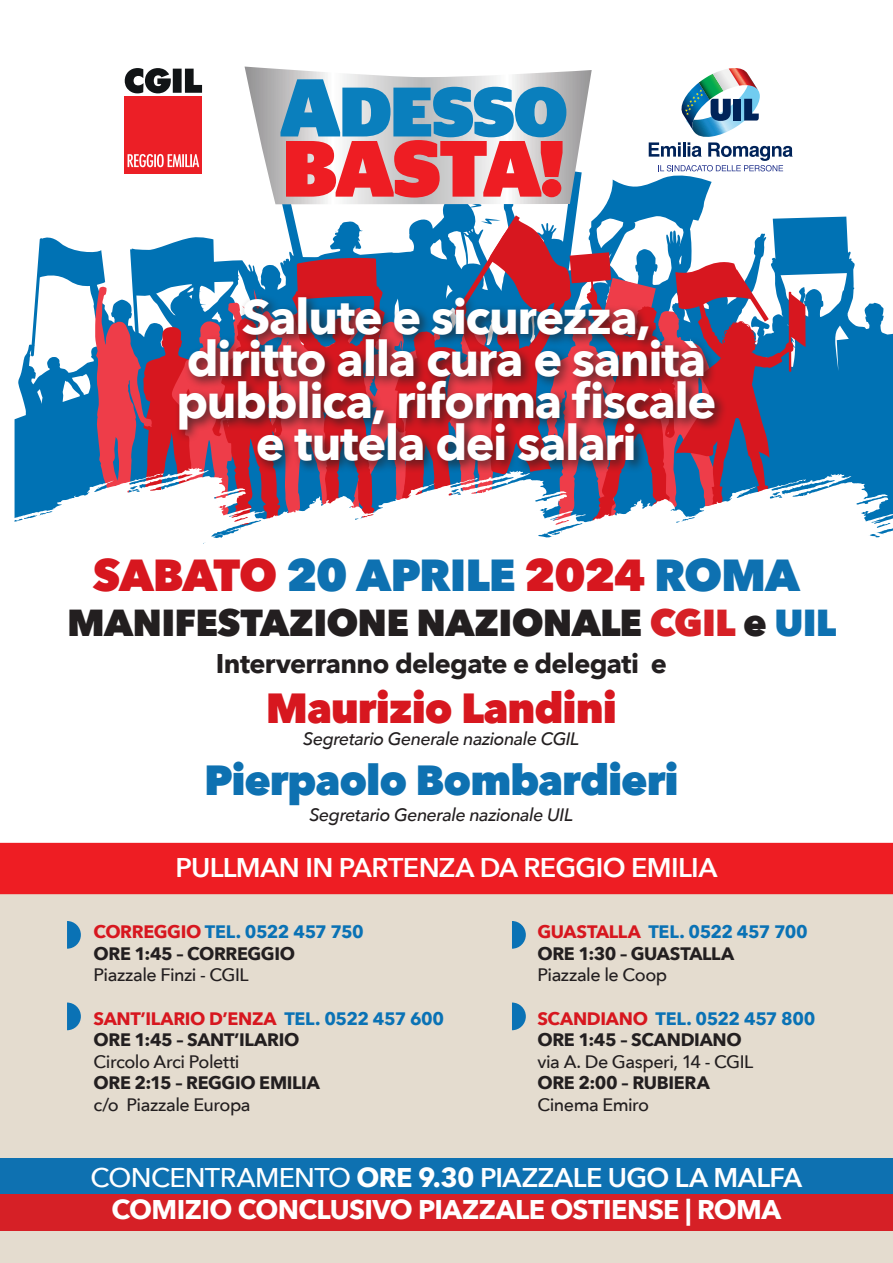
<style>
.page{position:relative;width:893px;height:1263px;background:#fff}
.page>*{position:absolute;margin:0;border:0;box-sizing:border-box;transform-origin:0 0}
.t1{font:900 79.5px "Stag Sans";letter-spacing:-.035em;color:#ee1d23}
.t2{font:900 69.75px "Stag Sans";letter-spacing:-.02em;color:#0a7fbd}
.t3{font:700 48.6px/42px "Avenir Next";letter-spacing:-.025em;color:#fff;text-align:center}
.t4{font:800 44.7px "Avenir Next";letter-spacing:-.03em;color:#0e71b1}
.t5{font:800 42px "Avenir Next";letter-spacing:-.025em;color:#0e71b1}
.t6{font:800 42px "Avenir Next";letter-spacing:-.025em;color:#d7171f}
.t7{font:800 37.5px "Avenir Next";letter-spacing:-.02em;color:#231f20}
.t8{font:700 27px/32.4px "Avenir Next";letter-spacing:-.025em;color:#fff;text-align:center}
.t9{font:600 27px "Avenir Next";letter-spacing:-.025em;color:#fff}
.t10{font:700 27px "Avenir Next";letter-spacing:-.025em;color:#231f20}
.t11{font:700 18px/21.6px "Avenir Next";letter-spacing:-.02em;color:#231f20}
.t12{font:500 18px "Avenir Next";letter-spacing:-.03em;color:#231f20}
.t13{font:italic 500 18px "Avenir Next";letter-spacing:-.03em;color:#231f20}
.s1{font-size:81.6px}
.s2{color:#d7171f}
.s3{color:#d62026}
.s4{color:#0e71b1}
.s5{color:#0a72b5}
.s6{font-weight:500}
.s7{font-weight:600}
</style>
<div class="page">
<svg style="left:15px;top:216px;width:878px;height:252px;fill:#0072b4"></svg>
<svg style="left:95px;top:68px;width:710px;height:400px"></svg>
<div style="left:0;top:890px;width:893px;height:373px;background:#e4dccf"></div>
<svg style="left:14px;top:468px;width:879px;height:76px"></svg>
<div style="left:175px;top:292px;width:553px;height:181px;background:#231f20;opacity:.75"></div>
<div style="left:0;top:843px;width:893px;height:51px;background:#ee1d23"></div>
<div style="left:0;top:1157px;width:893px;height:37px;background:#0e71b1"></div>
<div style="left:0;top:1194px;width:893px;height:37px;background:#d62026"></div>
<svg style="left:67px;top:921px;width:14px;height:28px"></svg>
<svg style="left:67px;top:1002px;width:14px;height:28px"></svg>
<svg style="left:512px;top:921px;width:14px;height:28px"></svg>
<svg style="left:512px;top:1002px;width:14px;height:28px"></svg>
<h2 class="t2" style="left:279px;top:72px;width:290px"><span class="s1">A</span>DESSO</h2>
<h1 class="t1" style="left:282px;top:123px;width:284px">BASTA!</h1>
<h3 class="t3" style="left:176px;top:295px;width:542px">Salute e sicurezza, diritto alla cura e sanità pubblica, riforma fiscale e tutela dei salari</h3>
<h3 class="t4" style="left:93px;top:547px;width:708px"><span class="s2">SABATO</span> 20 APRILE <span class="s2">2024</span> ROMA</h3>
<h3 class="t7" style="left:67px;top:600px;width:771px">MANIFESTAZIONE NAZIONALE <span class="s3">CGIL</span> e <span class="s4">UIL</span></h3>
<h3 class="t10" style="left:216px;top:640px;width:452px">Interverranno delegate e delegati e</h3>
<h3 class="t6" style="left:266px;top:682px;width:353px">Maurizio Landini</h3>
<p class="t13" style="left:303px;top:723px;width:278px">Segretario Generale nazionale CGIL</p>
<h3 class="t5" style="left:204px;top:754px;width:476px">Pierpaolo Bombardieri</h3>
<p class="t13" style="left:310px;top:799px;width:265px">Segretario Generale nazionale UIL</p>
<h3 class="t9" style="left:176px;top:845px;width:543px">PULLMAN IN PARTENZA DA REGGIO EMILIA</h3>
<p class="t11" style="left:94px;top:921px;width:272px"><span class="s2">CORREGGIO</span> <span class="s5">TEL. 0522 457 750<br></span>ORE 1:45 – CORREGGIO</p>
<p class="t12" style="left:94px;top:960px;width:157px">Piazzale Finzi - CGIL</p>
<p class="t11" style="left:94px;top:1007px;width:352px"><span class="s2">SANT’ILARIO D’ENZA</span> <span class="s5">TEL. 0522 457 600<br></span>ORE 1:45 – SANT’ILARIO</p>
<p class="t12" style="left:94px;top:1046px;width:147px">Circolo Arci Poletti</p>
<p class="t11" style="left:94px;top:1072px;width:228px">ORE 2:15 – REGGIO EMILIA</p>
<p class="t12" style="left:94px;top:1089px;width:159px">c/o Piazzale Europa</p>
<p class="t11" style="left:537px;top:921px;width:272px"><span class="s2">GUASTALLA</span> <span class="s5">TEL. 0522 457 700<br></span>ORE 1:30 – GUASTALLA</p>
<p class="t12" style="left:537px;top:960px;width:131px">Piazzale le Coop</p>
<p class="t11" style="left:537px;top:1007px;width:280px"><span class="s2">SCANDIANO</span> <span class="s5">TEL. 0522 457 800<br></span>ORE 1:45 – SCANDIANO</p>
<p class="t12" style="left:537px;top:1046px;width:217px">via A. De Gasperi, 14 - CGIL</p>
<p class="t11" style="left:537px;top:1072px;width:174px">ORE 2:00 – RUBIERA</p>
<p class="t12" style="left:537px;top:1089px;width:113px">Cinema Emiro</p>
<h3 class="t8" style="left:91px;top:1161px;width:713px"><span class="s6">CONCENTRAMENTO</span> ORE 9.30 <span class="s7">PIAZZALE UGO LA MALFA<br></span>COMIZIO CONCLUSIVO PIAZZALE OSTIENSE | ROMA</h3>
</div>
